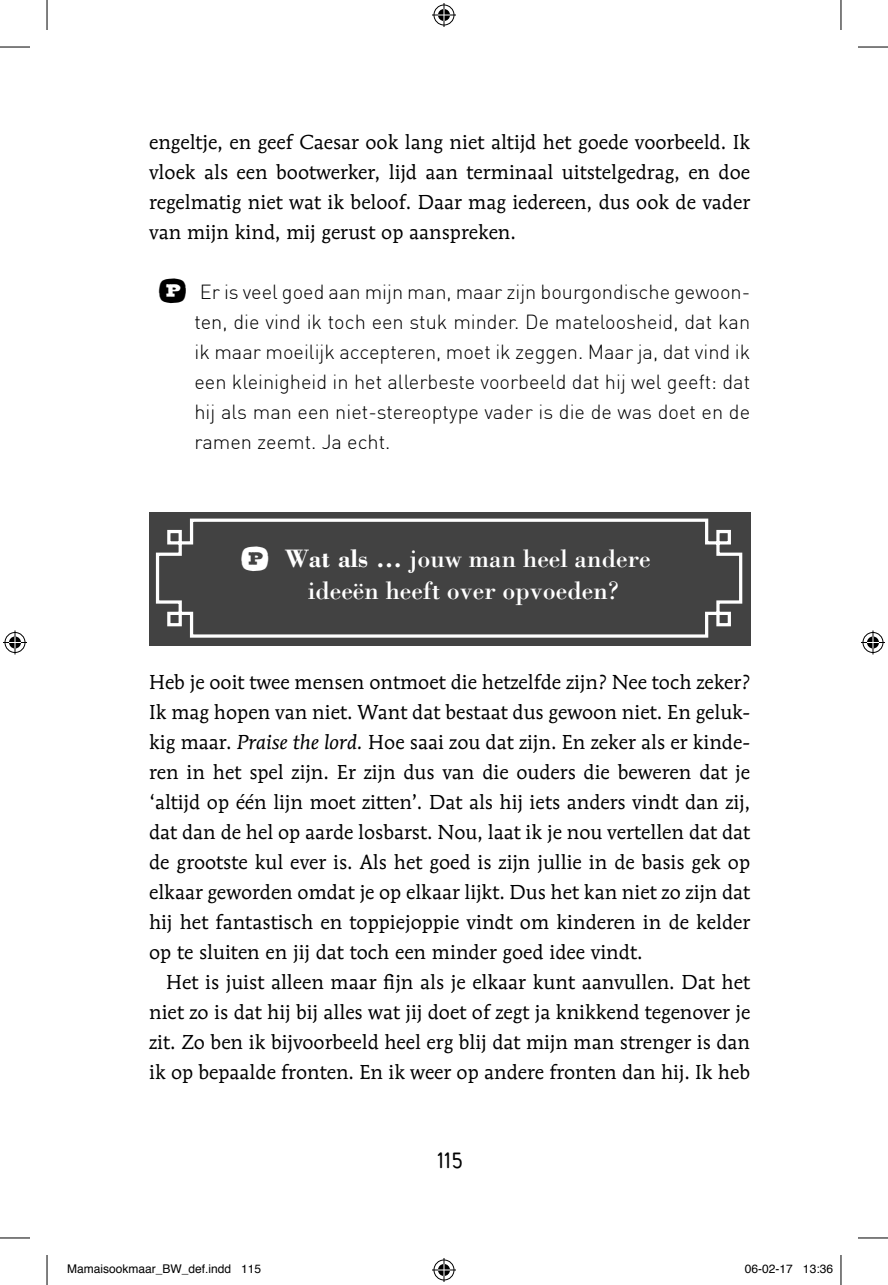
<style>
.page{position:relative;width:888px;height:1285px;background:#fff}
.page>*{position:absolute;margin:0;border:0;box-sizing:border-box;transform-origin:0 0}
.t1{font:26px/32px "Bodoni Std";color:#fff}
.t2{font:700 26px "Bourton Line";color:#000}
.t3{font:20px/30px "Mendoza Roman Std";color:#000;text-align:justify}
.t4{font:300 20px/30px "DIN";color:#000;text-align:justify}
.t5{font:12px "Helvetica";color:#000}
.s1{font-family:"Farao Button Inverted";font-weight:400;font-size:40px}
.s2{font-family:"Farao Button Inverted";font-size:40px}
.s3{font-weight:700}
.s4{font-style:italic}
</style>
<div class="page">
<div style="left:149px;top:512px;width:601px;height:133px;background:#424242"></div>
<svg style="left:155px;top:518px;width:588px;height:120px"></svg>
<hr style="left:0;top:47px;width:30px;height:1px;background:#000">
<hr style="left:858px;top:47px;width:30px;height:1px;background:#000">
<hr style="left:0;top:1237px;width:30px;height:1px;background:#000">
<hr style="left:858px;top:1237px;width:30px;height:1px;background:#000">
<hr style="left:47px;top:0;width:1px;height:30px;background:#000">
<hr style="left:47px;top:1255px;width:1px;height:30px;background:#000">
<hr style="left:840px;top:0;width:1px;height:30px;background:#000">
<hr style="left:840px;top:1255px;width:1px;height:30px;background:#000">
<svg style="left:432px;top:3px;width:24px;height:24px"></svg>
<svg style="left:432px;top:1258px;width:24px;height:24px"></svg>
<svg style="left:3px;top:630px;width:24px;height:24px"></svg>
<svg style="left:861px;top:630px;width:24px;height:24px"></svg>
<p class="t3" style="left:149px;top:127px;width:602px">engeltje, en geef Caesar ook lang niet altijd het goede voorbeeld. Ik vloek als een bootwerker, lijd aan terminaal uitstelgedrag, en doe regelmatig niet wat ik beloof. Daar mag iedereen, dus ook de vader van mijn kind, mij gerust op aanspreken.</p>
<p class="t4" style="left:194px;top:277px;width:557px;text-indent:-40px"><span class="s1">P</span> Er is veel goed aan mijn man, maar zijn bourgondische gewoon&shy;ten, die vind ik toch een stuk minder. De mateloosheid, dat kan ik maar moeilijk accepteren, moet ik zeggen. Maar ja, dat vind ik een kleinigheid in het allerbeste voorbeeld dat hij wel geeft: dat hij als man een niet-stereoptype vader is die de was doet en de ramen zeemt. Ja echt.</p>
<h1 class="t1" style="left:308px;top:542px;width:344px;text-indent:-71px"><span class="s2">P</span> <span class="s3">Wat als …</span> jouw man heel andere ideeën heeft over opvoeden?</h1>
<p class="t3" style="left:149px;top:667px;width:603px">Heb je ooit twee mensen ontmoet die hetzelfde zijn? Nee toch zeker?<br>Ik mag hopen van niet. Want dat bestaat dus gewoon niet. En geluk&shy;kig maar. <span class="s4">Praise the lord.</span> Hoe saai zou dat zijn. En zeker als er kinde&shy;ren in het spel zijn. Er zijn dus van die ouders die beweren dat je ‘altijd op één lijn moet zitten’. Dat als hij iets anders vindt dan zij, dat dan de hel op aarde losbarst. Nou, laat ik je nou vertellen dat dat de grootste kul ever is. Als het goed is zijn jullie in de basis gek op elkaar geworden omdat je op elkaar lijkt. Dus het kan niet zo zijn dat hij het fantastisch en toppiejoppie vindt om kinderen in de kelder op te sluiten en jij dat toch een minder goed idee vindt.</p>
<p class="t3" style="left:149px;top:967px;width:603px;text-indent:17px">Het is juist alleen maar fijn als je elkaar kunt aanvullen. Dat het niet zo is dat hij bij alles wat jij doet of zegt ja knikkend tegenover je zit. Zo ben ik bijvoorbeeld heel erg blij dat mijn man strenger is dan ik op bepaalde fronten. En ik weer op andere fronten dan hij. Ik heb</p>
<h1 class="t2" style="left:435px;top:1144px;width:31px">115</h1>
<p class="t5" style="left:67px;top:1259px;width:196px">Mamaisookmaar_BW_def.indd 115</p>
<p class="t5" style="left:745px;top:1259px;width:90px">06-02-17 13:36</p>
</div>
